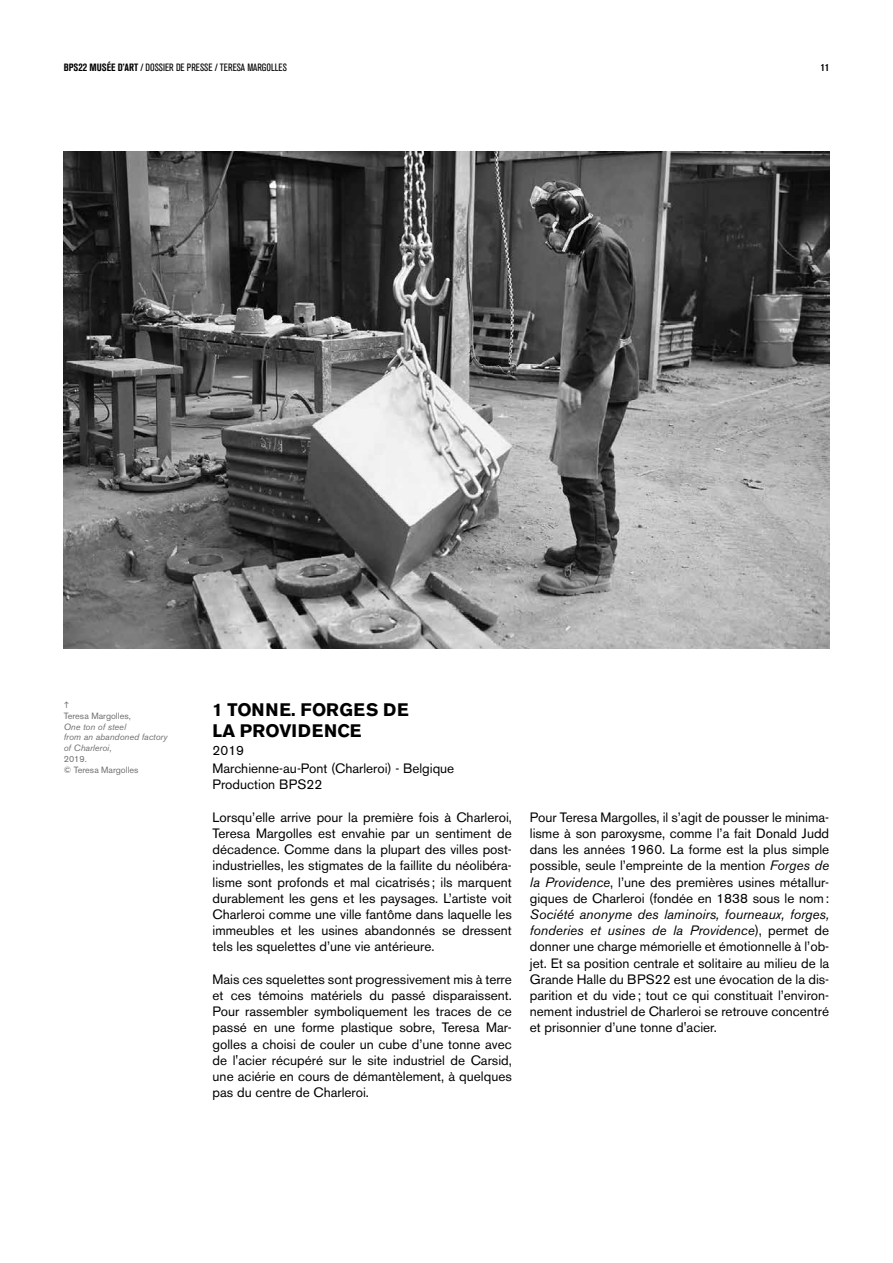
<style>
.page{position:relative;width:893px;height:1263px;background:#fff}
.page>*{position:absolute;margin:0;border:0;box-sizing:border-box;transform-origin:0 0}
.t1{font:700 18px/21.6px "Akzidenz Grotesk BE";letter-spacing:.02em;color:#000}
.t2{font:13.5px/16.2px "Akzidenz Grotesk BE";color:#000;text-align:justify}
.t3{font:condensed 10.5px "Akzidenz Grotesk BQ";color:#000}
.t4{font:700 condensed 10.5px "Akzidenz Grotesk BQ";color:#000}
.t5{font:italic 9px/10.8px "Akzidenz Grotesk BE";color:#706f6f}
.t6{font:9px "Akzidenz Grotesk BE";color:#706f6f}
.s1{font-family:"Akzidenz Grotesk MG";font-weight:700}
.s2{font-style:normal}
.s3{font-style:italic}
</style>
<div class="page">
<img style="left:64px;top:151px;width:765px;height:497px">
<p class="t3" style="left:64px;top:62px;width:225px"><span class="s1">BPS22 MUSÉE D’ART</span> / DOSSIER DE PRESSE / TERESA MARGOLLES</p>
<p class="t4" style="left:821px;top:62px;width:10px">11</p>
<p class="t6" style="left:64px;top:710px;width:68px">Teresa Margolles,</p>
<p class="t5" style="left:64px;top:721px;width:105px">One ton of steel<br>from an abandoned factory of Charleroi<span class="s2">,<br>2019.<br>© Teresa Margolles</span></p>
<h1 class="t1" style="left:213px;top:699px;width:198px">1 TONNE. FORGES DE<br>LA PROVIDENCE</h1>
<p class="t2" style="left:213px;top:741px;width:243px;line-height:18px">2019<br>Marchienne-au-Pont (Charleroi) - Belgique</p>
<p class="t2" style="left:213px;top:777px;width:111px">Production BPS22</p>
<p class="t2" style="left:213px;top:809px;width:301px">Lorsqu’elle arrive pour la première fois à Charleroi, Teresa Margolles est envahie par un sentiment de décadence. Comme dans la plupart des villes post&shy;industrielles, les stigmates de la faillite du néolibéra&shy;lisme sont profonds et mal cicatrisés ; ils marquent durablement les gens et les paysages. L’artiste voit Charleroi comme une ville fantôme dans laquelle les immeubles et les usines abandonnés se dressent tels les squelettes d’une vie antérieure.</p>
<p class="t2" style="left:213px;top:971px;width:301px">Mais ces squelettes sont progressivement mis à terre et ces témoins matériels du passé disparaissent.<br>Pour rassembler symboliquement les traces de ce passé en une forme plastique sobre, Teresa Mar&shy;golles a choisi de couler un cube d’une tonne avec de l'acier récupéré sur le site industriel de Carsid, une aciérie en cours de démantèlement, à quelques pas du centre de Charleroi.</p>
<p class="t2" style="left:530px;top:809px;width:301px">Pour Teresa Margolles, il s’agit de pousser le minima&shy;lisme à son paroxysme, comme l’a fait Donald Judd dans les années 1960. La forme est la plus simple possible, seule l’empreinte de la mention <span class="s3">Forges de la Providence</span>, l’une des premières usines métallur&shy;giques de Charleroi (fondée en 1838 sous le nom:</p>
<p class="t2" style="left:530px;top:906px;width:301px"><span class="s3">Société anonyme des laminoirs, fourneaux, forges, fonderies et usines de la Providence</span>), permet de donner une charge mémorielle et émotionnelle à l’ob&shy;jet. Et sa position centrale et solitaire au milieu de la Grande Halle du BPS22 est une évocation de la dis&shy;parition et du vide; tout ce qui constituait l’environ&shy;nement industriel de Charleroi se retrouve concentré et prisonnier d’une tonne d'acier.</p>
</div>
